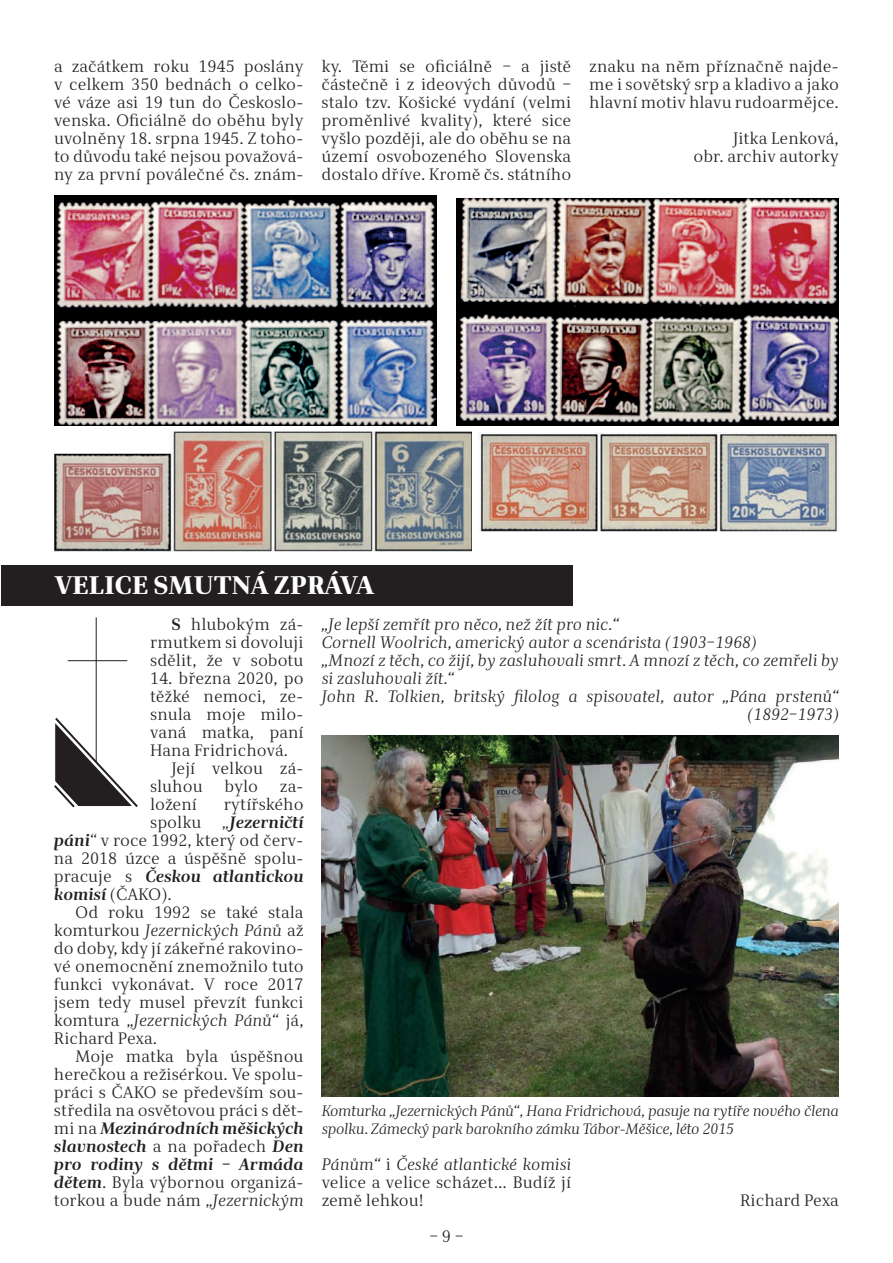
<style>
.page{position:relative;width:893px;height:1263px;background:#fff}
.page>*{position:absolute;margin:0;border:0;box-sizing:border-box;transform-origin:0 0}
.t1{font:800 25.5px "Alfon";color:#fff}
.t2{font:16.5px/18px "Alfon";color:#231f20;text-align:justify}
.t3{font:italic 16.5px "Alfon";color:#231f20}
.t4{font:italic 15px/18px "Alfon";letter-spacing:-.02em;color:#231f20}
.s1{font-weight:700}
.s2{font-style:italic}
.s3{font-weight:700;font-style:italic}
</style>
<div class="page">
<img style="left:54px;top:196px;width:382px;height:229px">
<img style="left:457px;top:198px;width:382px;height:228px">
<img style="left:54px;top:431px;width:418px;height:121px">
<img style="left:479px;top:433px;width:361px;height:99px">
<hr style="left:96px;top:617px;width:1px;height:145px;background:#231f20">
<hr style="left:68px;top:660px;width:59px;height:1px;background:#231f20">
<svg style="left:54px;top:716px;width:84px;height:92px"></svg>
<div style="left:1px;top:565px;width:571px;height:41px;background:#231f20"></div>
<img style="left:322px;top:735px;width:517px;height:361px">
<p class="t2" style="left:54px;top:58px;width:251px">a začátkem roku 1945 poslány v celkem 350 bednách o celko‑ vé váze asi 19 tun do Českoslo‑ venska. Oficiálně do oběhu byly uvolněny 18. srpna 1945. Z toho‑ to důvodu také nejsou považová‑ ny za první poválečné čs. znám‑</p>
<p class="t2" style="left:322px;top:58px;width:251px">ky. Těmi se oficiálně – a jistě částečně i z ideových důvodů – stalo tzv. Košické vydání (velmi proměnlivé kvality), které sice vyšlo později, ale do oběhu se na území osvobozeného Slovenska dostalo dříve. Kromě čs. státního</p>
<p class="t2" style="left:589px;top:58px;width:251px">znaku na něm příznačně najde‑ me i sovětský srp a kladivo a jako hlavní motiv hlavu rudoarmějce.</p>
<p class="t2" style="left:693px;top:130px;width:147px;text-align:right">Jitka Lenková,<br>obr. archiv autorky</p>
<h1 class="t1" style="left:55px;top:570px;width:321px">VELICE SMUTNÁ ZPRÁVA</h1>
<p class="t2" style="left:150px;top:616px;width:155px;text-indent:21px"><span class="s1">S</span> hlubokým zá‑ rmutkem si dovoluji sdělit, že v sobotu</p>
<p class="t2" style="left:150px;top:670px;width:155px">14. března 2020, po</p>
<p class="t2" style="left:150px;top:688px;width:155px">těžké nemoci, ze‑</p>
<p class="t2" style="left:150px;top:706px;width:155px">snula moje milo‑</p>
<p class="t2" style="left:150px;top:724px;width:155px">vaná matka, paní</p>
<p class="t2" style="left:150px;top:742px;width:140px">Hana Fridrichová.</p>
<p class="t2" style="left:171px;top:760px;width:134px">Její velkou zá‑</p>
<p class="t2" style="left:150px;top:778px;width:54px">sluhou</p>
<p class="t2" style="left:225px;top:778px;width:35px">bylo</p>
<p class="t2" style="left:280px;top:778px;width:25px">za‑</p>
<p class="t2" style="left:150px;top:796px;width:48px">ložení</p>
<p class="t2" style="left:224px;top:796px;width:81px">rytířského</p>
<p class="t2" style="left:150px;top:814px;width:53px">spolku</p>
<p class="t2" style="left:54px;top:814px;width:251px;text-indent:169px"><span class="s2">„</span><span class="s3">Jezerničtí páni</span><span class="s2">“</span> v roce 1992, který od červ‑ na 2018 úzce a úspěšně spolu‑ pracuje s <span class="s3">Českou atlantickou komisí</span> (ČAKO).</p>
<p class="t2" style="left:54px;top:904px;width:251px;text-indent:21px">Od roku 1992 se také stala komturkou <span class="s2">Jezernických Pánů</span> až do doby, kdy jí zákeřné rakovino‑ vé onemocnění znemožnilo tuto funkci vykonávat. V roce 2017 jsem tedy musel převzít funkci komtura „<span class="s2">Jezernických Pánů“</span> já, Richard Pexa.</p>
<p class="t2" style="left:54px;top:1048px;width:251px;text-indent:21px">Moje matka byla úspěšnou herečkou a režisérkou. Ve spolu‑ práci s ČAKO se především sou‑ středila na osvětovou práci s dět‑ mi na <span class="s3">Mezinárodních měšických slavnostech</span> a na pořadech <span class="s3">Den pro rodiny s dětmi – Armáda dětem</span>. Byla výbornou organizá‑ torkou a bude nám „<span class="s2">Jezernickým</span></p>
<p class="t3" style="left:322px;top:615px;width:299px">„Je lepší zemřít pro něco, než žít pro nic.“</p>
<p class="t3" style="left:322px;top:633px;width:436px">Cornell Woolrich, americký autor a scenárista (1903–1968)</p>
<p class="t3" style="left:322px;top:651px;width:519px">„Mnozí z těch, co žijí, by zasluhovali smrt. A mnozí z těch, co zemřeli by</p>
<p class="t3" style="left:322px;top:669px;width:134px">si zasluhovali žít.“</p>
<p class="t3" style="left:322px;top:687px;width:519px">John R. Tolkien, britský filolog a spisovatel, autor „Pána prstenů“</p>
<p class="t3" style="left:747px;top:705px;width:93px">(1892–1973)</p>
<p class="t4" style="left:322px;top:1102px;width:519px">Komturka „Jezernických Pánů“, Hana Fridrichová, pasuje na rytíře nového člena spolku. Zámecký park barokního zámku Tábor-Měšice, léto 2015</p>
<p class="t2" style="left:322px;top:1156px;width:251px"><span class="s2">Pánům“</span> i <span class="s2">České atlantické komisi </span>velice a velice scházet… Budíž jí země lehkou!</p>
<p class="t2" style="left:430px;top:1228px;width:35px">– 9 –</p>
<p class="t2" style="left:740px;top:1192px;width:100px">Richard Pexa</p>
</div>
